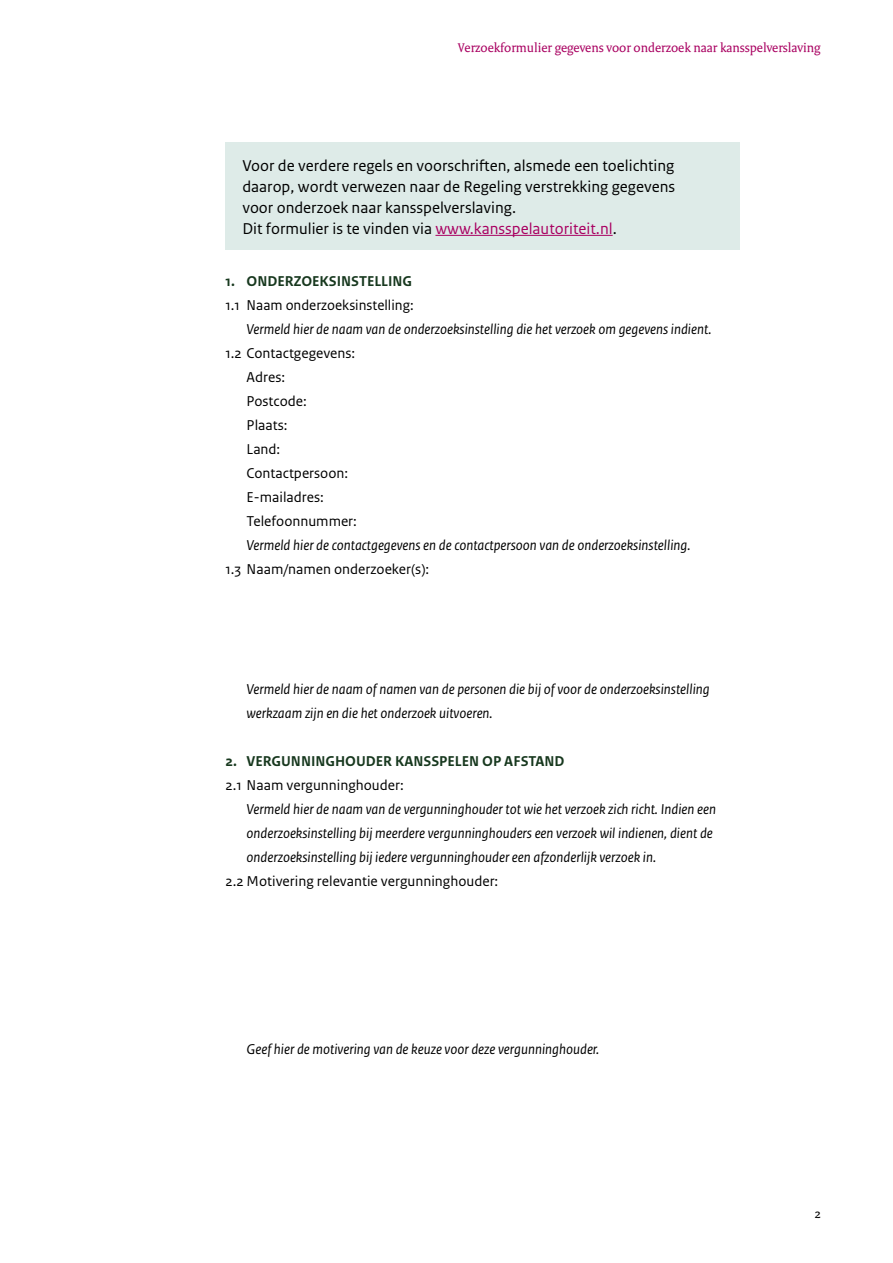
<style>
.page{position:relative;width:893px;height:1263px;background:#fff}
.page>*{position:absolute;margin:0;border:0;box-sizing:border-box;transform-origin:0 0}
._12_Kader_plat_copy{font:16.5px/21px "Rijksoverheid Sans Text";color:#000;text-align:justify}
.t1{font:italic 15px/24px "Rijksoverheid Sans Text";color:#000}
.t2{font:15px/24px "Rijksoverheid Sans Text";color:#000}
.t3{font:700 15px "Rijksoverheid Sans Text";color:#17381e}
.t4{font:13.5px "Rijksoverheid Serif";color:#a90061}
.t5{font:13.5px "Rijksoverheid Serif";color:#000}
.s1{color:#a90061}
.s2{font-style:normal}
.s3{font-style:italic}
</style>
<div class="page">
<div style="left:225px;top:142px;width:515px;height:87px;background:#deebe8"></div>
<div style="left:225px;top:205px;width:515px;height:45px;background:#deebe8"></div>
<hr style="left:435px;top:235px;width:178px;height:1px;background:#a90061">
<p class="t4" style="left:458px;top:39px;width:364px">Verzoekformulier gegevens voor onderzoek naar kansspelverslaving</p>
<p class="_12_Kader_plat_copy" style="left:242px;top:155px;width:434px">Voor de verdere regels en voorschriften, alsmede een toelichting daarop, wordt verwezen naar de Regeling verstrekking gegevens voor onderzoek naar kansspelverslaving.</p>
<p class="_12_Kader_plat_copy" style="left:242px;top:218px;width:376px">Dit formulier is te vinden via <span class="s1">www.kansspelautoriteit.nl</span>.</p>
<p class="t3" style="left:225px;top:273px;width:188px">1. ONDERZOEKSINSTELLING</p>
<p class="t1" style="left:247px;top:293px;width:466px;text-indent:-21px"><span class="s2">1.1 Naam onderzoeksinstelling:<br></span>Vermeld hier de naam van de onderzoeksinstelling die het verzoek om gegevens indient.</p>
<p class="t2" style="left:247px;top:341px;width:445px;text-indent:-21px">1.2 Contactgegevens:<br>Adres:<br>Postcode:<br>Plaats:<br>Land:<br>Contactpersoon:<br>E-mailadres:<br>Telefoonnummer:<br><span class="s3">Vermeld hier de contactgegevens en de contactpersoon van de onderzoeksinstelling.</span></p>
<p class="t2" style="left:225px;top:557px;width:205px">1.3 Naam/namen onderzoeker(s):</p>
<p class="t1" style="left:247px;top:677px;width:465px">Vermeld hier de naam of namen van de personen die bij of voor de onderzoeksinstelling werkzaam zijn en die het onderzoek uitvoeren.</p>
<p class="t3" style="left:225px;top:753px;width:341px">2. VERGUNNINGHOUDER KANSSPELEN OP AFSTAND</p>
<p class="t1" style="left:247px;top:773px;width:471px;text-indent:-21px"><span class="s2">2.1 Naam vergunninghouder:<br></span>Vermeld hier de naam van de vergunninghouder tot wie het verzoek zich richt. Indien een onderzoeksinstelling bij meerdere vergunninghouders een verzoek wil indienen, dient de onderzoeksinstelling bij iedere vergunninghouder een afzonderlijk verzoek in.</p>
<p class="t2" style="left:225px;top:869px;width:274px">2.2 Motivering relevantie vergunninghouder:</p>
<p class="t1" style="left:247px;top:1037px;width:354px">Geef hier de motivering van de keuze voor deze vergunninghouder.</p>
<p class="t5" style="left:815px;top:1205px;width:7px">2</p>
</div>
